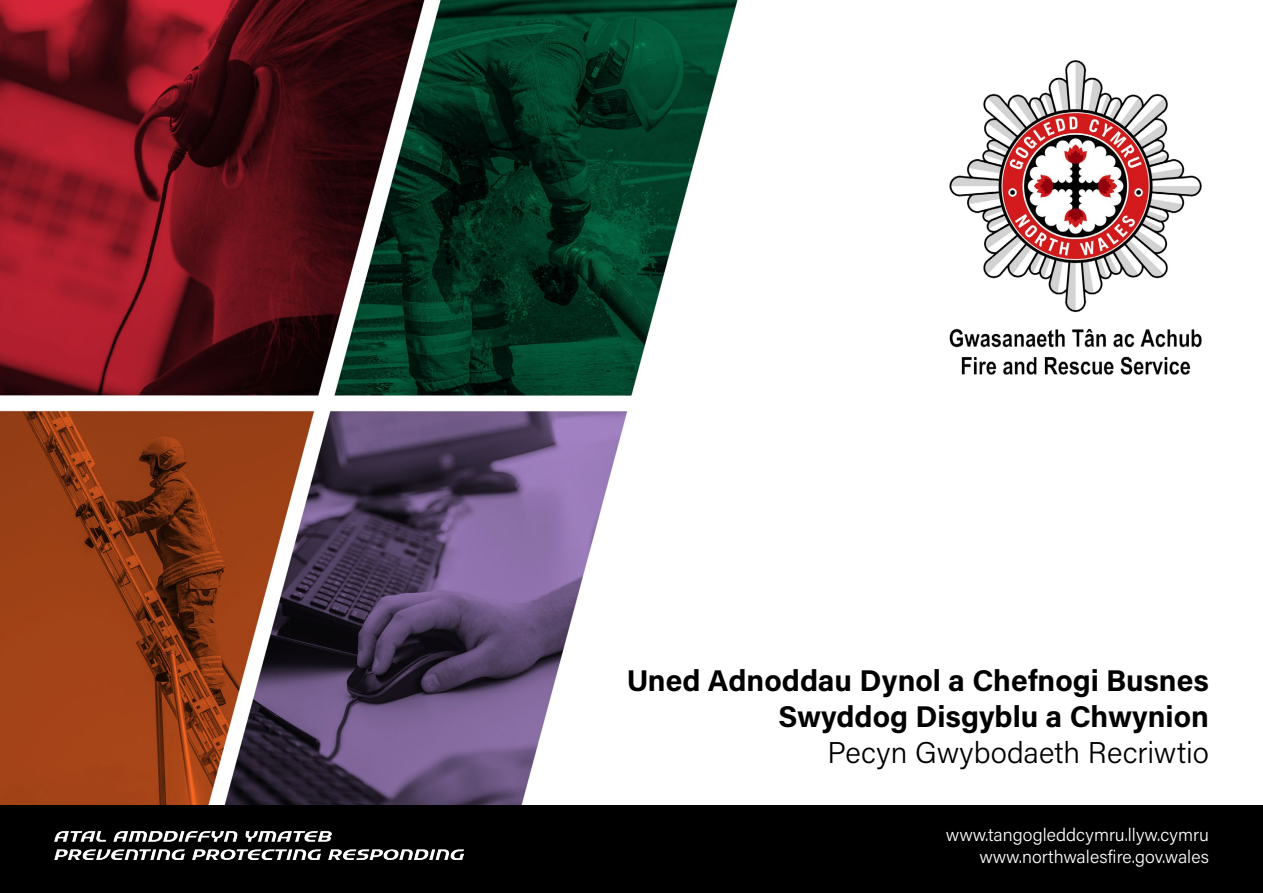
<style>
.page{position:relative;width:1263px;height:893px;background:#fff}
.page>*{position:absolute;margin:0;border:0;box-sizing:border-box;transform-origin:0 0}
.t1{font:700 30px/36px "Acumin Pro";color:#000;text-align:right}
.t2{font:300 30px "Acumin Pro";letter-spacing:.005em;color:#000}
.t3{font:300 18px/21.6px "Acumin Pro";color:#fff;text-align:right}
</style>
<div class="page">
<img style="left:0;top:0;width:738px;height:805px">
<div style="left:0;top:805px;width:1263px;height:88px;background:#000"></div>
<img style="left:54px;top:831px;width:409px;height:29px">
<img style="left:949px;top:60px;width:253px;height:315px">
<h1 class="t1" style="left:627px;top:661px;width:584px">Uned Adnoddau Dynol a Chefnogi Busnes<br>Swyddog Disgyblu a Chwynion</h1>
<h1 class="t2" style="left:828px;top:732px;width:383px">Pecyn Gwybodaeth Recriwtio</h1>
<p class="t3" style="left:946px;top:823px;width:265px">www.tangogleddcymru.llyw.cymru www.northwalesfire.gov.wales</p>
</div>
